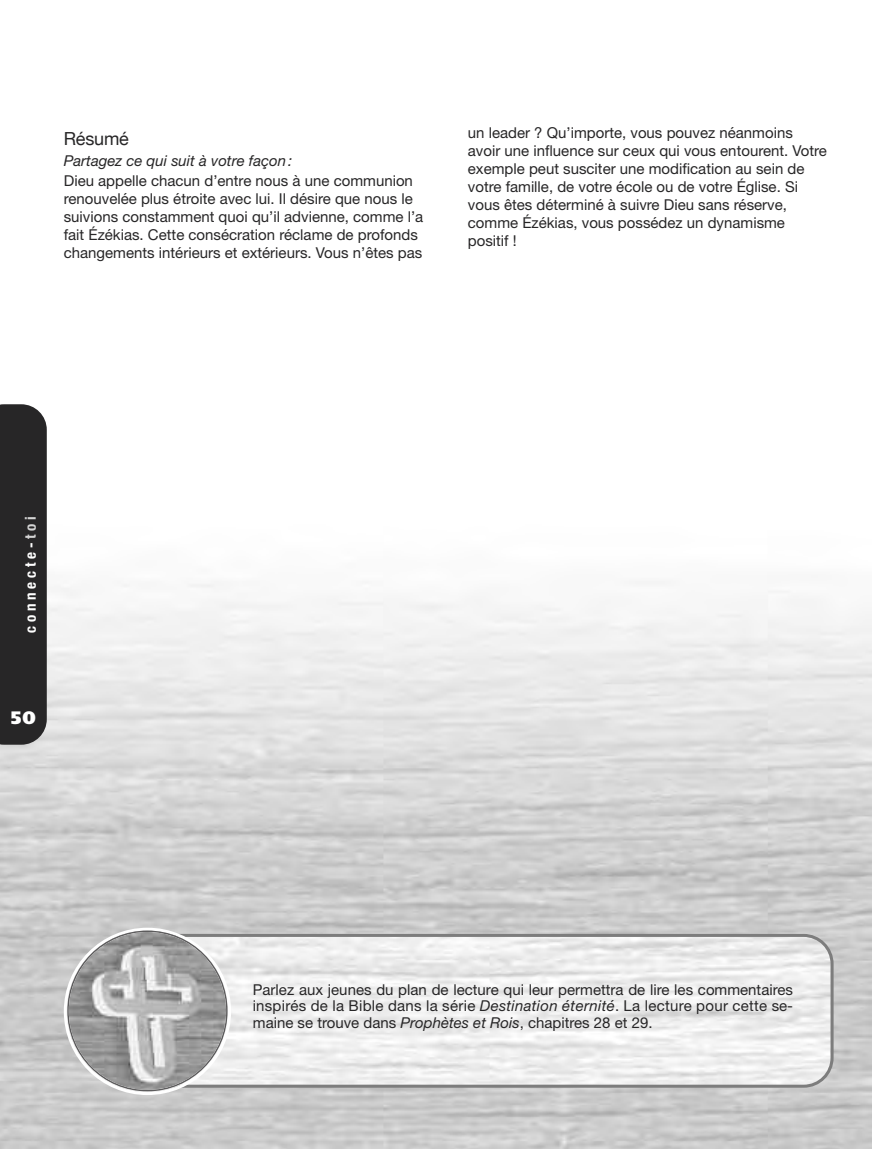
<style>
.page{position:relative;width:872px;height:1149px;background:#fff}
.page>*{position:absolute;margin:0;border:0;box-sizing:border-box;transform-origin:0 0}
.t1{font:18px "Helvetica Neue";letter-spacing:-.01em;color:#272627}
.t2{font:900 18px "Frutiger";color:#fff}
.t3{font:15px/18px "Helvetica Neue LT Std";color:#272627}
.t4{font:italic 15px "Helvetica Neue LT Std";color:#272627}
.t5{font:700 condensed 15px "Helvetica Neue";letter-spacing:.25em;color:#fff}
.s1{color:#d4d4d4}
.s2{font-style:italic}
</style>
<div class="page">
<img style="left:0;top:581px;width:872px;height:567px">
<div style="left:0;top:404px;width:47px;height:340px;background:#272627"></div>
<svg style="left:231px;top:933px;width:602px;height:154px"></svg>
<svg style="left:64px;top:927px;width:167px;height:167px"></svg>
<img style="left:69px;top:931px;width:157px;height:158px">
<p class="t1" style="left:64px;top:128px;width:67px">Résumé</p>
<p class="t4" style="left:64px;top:155px;width:230px">Partagez ce qui suit à votre façon :</p>
<p class="t3" style="left:64px;top:173px;width:361px">Dieu appelle chacun d’entre nous à une communion renouvelée plus étroite avec lui. Il désire que nous le suivions constamment quoi qu’il advienne, comme l’a fait Ézékias. Cette consécration réclame de profonds changements intérieurs et extérieurs. Vous n’êtes pas</p>
<p class="t3" style="left:468px;top:125px;width:360px">un leader ? Qu’importe, vous pouvez néanmoins avoir une influence sur ceux qui vous entourent. Votre exemple peut susciter une modification au sein de votre famille, de votre école ou de votre Église. Si vous êtes déterminé à suivre Dieu sans réserve, comme Ézékias, vous possédez un dynamisme positif !</p>
<p class="t5" style="left:21px;top:632px;width:118px;rotate:-90deg">connecte-<span class="s1">toi</span></p>
<p class="t2" style="left:11px;top:710px;width:26px">50</p>
<p class="t3" style="left:253px;top:982px;width:541px;line-height:16.5px;text-align:justify">Parlez aux jeunes du plan de lecture qui leur permettra de lire les commentaires inspirés de la Bible dans la série <span class="s2">Destination éternité</span>. La lecture pour cette se&shy;maine se trouve dans <span class="s2">Prophètes et Rois</span>, chapitres 28 et 29.</p>
</div>
